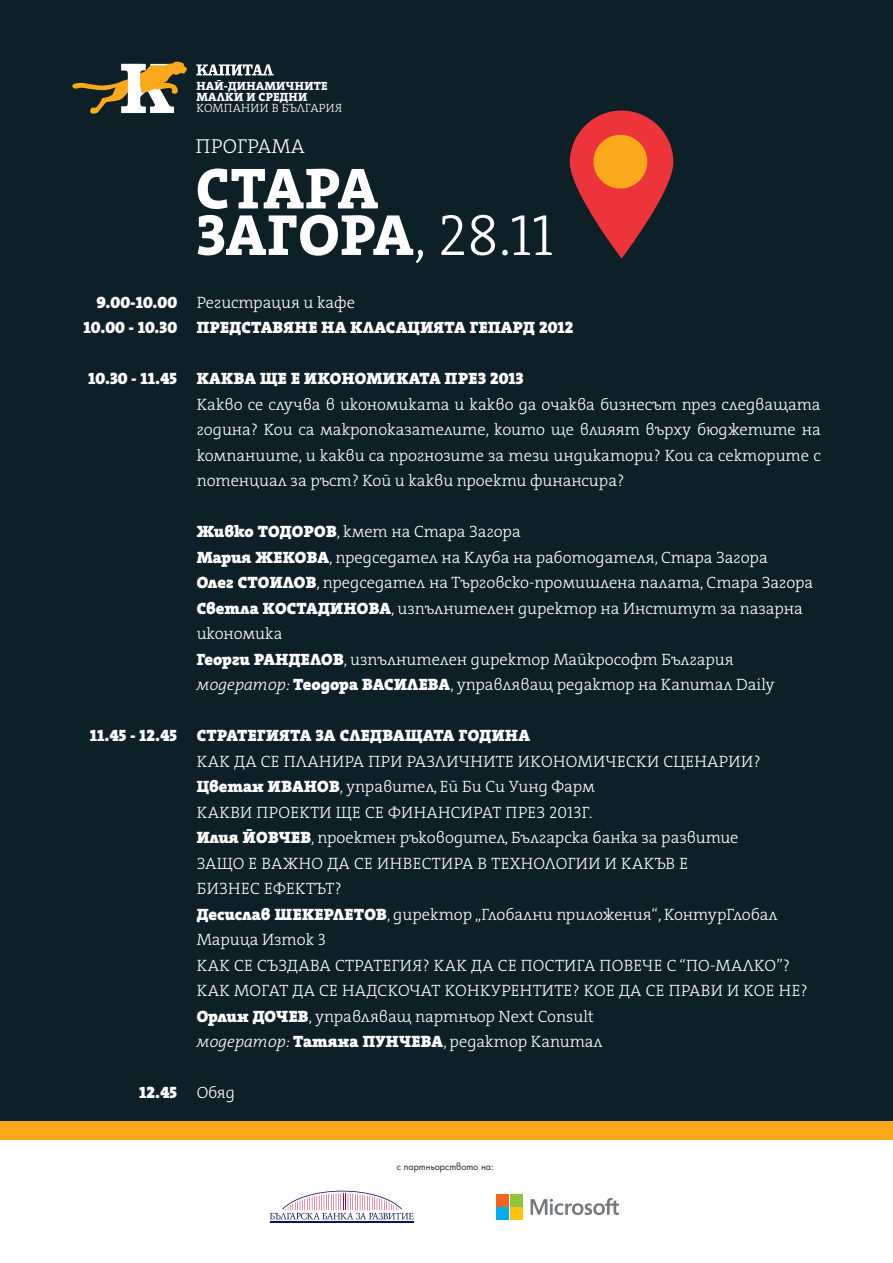
<style>
.page{position:relative;width:893px;height:1263px;background:#fff}
.page>*{position:absolute;margin:0;border:0;box-sizing:border-box;transform-origin:0 0}
.t1{font:800 58.5px "The Serif Dnevnik";letter-spacing:.02em;color:#fff}
.t2{font:300 20.25px "The Serif Dnevnik";letter-spacing:.02em;color:#fff}
.t3{font:300 16.5px/25.5px "The Serif Dnevnik";color:#fff;text-align:justify}
.t4{font:300 16.5px/25.5px "The Serif Dnevnik";letter-spacing:.135em;color:#fff}
.t5{font:900 16.5px "The Serif Dnevnik";letter-spacing:.02em;color:#fff}
.t6{font:300 16.5px "The Serif Dnevnik";letter-spacing:.06em;color:#fff}
.t7{font:300 16.5px "The Serif Dnevnik";letter-spacing:.02em;color:#fff}
.t8{font:900 16.5px "The Serif Dnevnik";letter-spacing:.055em;color:#fff}
.t9{font:800 12px "The Serif Dnevnik";letter-spacing:.02em;color:#fff}
.t10{font:300 12px "The Serif Dnevnik";letter-spacing:.02em;color:#fff}
.t11{font:9px "SP Futur";color:#231f20}
.s1{font-weight:300}
.s2{font-weight:900}
.s3{font-style:italic}
</style>
<div class="page">
<div style="left:0;top:0;width:893px;height:1140px;background:#0d2028"></div>
<svg style="left:570px;top:111px;width:103px;height:147px;fill:#ee343b"></svg>
<div style="left:593px;top:135px;width:54px;height:54px;background:#f9a91b;border-radius:50%"></div>
<div style="left:0;top:1121px;width:893px;height:19px;background:#f9a91b"></div>
<svg style="left:531px;top:1198px;width:88px;height:17px"></svg>
<div style="left:497px;top:1194px;width:12px;height:12px;background:#f36421"></div>
<div style="left:510px;top:1194px;width:13px;height:12px;background:#8bc63e"></div>
<div style="left:497px;top:1207px;width:12px;height:13px;background:#00aeef"></div>
<div style="left:510px;top:1207px;width:13px;height:13px;background:#fec210"></div>
<hr style="left:270px;top:1221px;width:144px;height:2px;background:#0b145e">
<svg style="left:270px;top:1191px;width:144px;height:28px"></svg>
<svg style="left:72px;top:62px;width:115px;height:52px"></svg>
<svg style="left:196px;top:64px;width:78px;height:11px"></svg>
<p class="t5" style="left:96px;top:292px;width:82px">9.00-10.00</p>
<p class="t5" style="left:84px;top:317px;width:95px">10.00 - 10.30</p>
<p class="t5" style="left:88px;top:368px;width:90px">10.30 - 11.45</p>
<p class="t5" style="left:90px;top:725px;width:89px">11.45 - 12.45</p>
<p class="t5" style="left:139px;top:1082px;width:39px">12.45</p>
<p class="t9" style="left:196px;top:79px;width:133px">най-динамичните</p>
<p class="t9" style="left:196px;top:89px;width:112px">малки и средни</p>
<p class="t10" style="left:196px;top:100px;width:147px">компании в българия</p>
<p class="t2" style="left:196px;top:133px;width:107px">Програма</p>
<p class="t1" style="left:196px;top:151px;width:184px">стара</p>
<p class="t1" style="left:196px;top:198px;width:359px">загора<span class="s1">, 28.11</span></p>
<p class="t3" style="left:197px;top:289px;width:160px">Регистрация и кафе</p>
<p class="t5" style="left:197px;top:317px;width:378px">Представяне на класацията Гепард 2012</p>
<p class="t5" style="left:197px;top:368px;width:328px">Каква ще е икономиката през 2013</p>
<p class="t3" style="left:197px;top:391px;width:625px">Какво се случва в икономиката и какво да очаква бизнесът през следващата година? Кои са макропоказателите, които ще влияят върху бюджетите на компаниите, и какви са прогнозите за тези индикатори? Кои са секторите с потенциал за ръст? Кой и какви проекти финансира?</p>
<p class="t3" style="left:197px;top:519px;width:326px"><span class="s2">Живко Тодоров</span>, кмет на Стара Загора</p>
<p class="t3" style="left:197px;top:544px;width:573px"><span class="s2">Мария Жекова</span>, председател на Клуба на работодателя, Стара Загора</p>
<p class="t3" style="left:197px;top:570px;width:618px"><span class="s2">Олег Стоилов</span>, председател на Търговско-промишлена палата, Стара Загора</p>
<p class="t3" style="left:197px;top:595px;width:608px"><span class="s2">Светла Костадинова</span>, изпълнителен директор на Институт за пазарна икономика</p>
<p class="t3" style="left:197px;top:646px;width:538px"><span class="s2">Георги Ранделов</span>, изпълнителен директор Майкрософт България</p>
<p class="t3" style="left:197px;top:672px;width:579px"><span class="s3">модератор:</span> <span class="s2">Теодора Василева</span>, управляващ редактор на Капитал Daily</p>
<p class="t8" style="left:197px;top:725px;width:332px">Стратегията за следващата година</p>
<p class="t4" style="left:197px;top:748px;width:565px">Как да се планира при различните икономически сценарии?</p>
<p class="t3" style="left:197px;top:774px;width:400px"><span class="s2">Цветан Иванов</span>, управител, Ей Би Си Уинд Фарм</p>
<p class="t7" style="left:197px;top:802px;width:397px">Какви проекти ще се финансират през 2013г.</p>
<p class="t3" style="left:197px;top:825px;width:543px"><span class="s2">Илия Йовчев</span>, проектен ръководител, Българска банка за развитие</p>
<p class="t6" style="left:197px;top:853px;width:493px">Защо е важно да се инвестира в технологии и какъв е</p>
<p class="t3" style="left:197px;top:876px;width:147px">бизнес ефектът?</p>
<p class="t3" style="left:197px;top:901px;width:583px"><span class="s2">Десислав Шекерлетов</span>, директор „Глобални приложения“, КонтурГлобал</p>
<p class="t3" style="left:197px;top:927px;width:131px">Марица Изток 3</p>
<p class="t4" style="left:197px;top:952px;width:612px">Как се създава стратегия? Как да се постига повече с “по-малко”?<br>Как могат да се надскочат конкурентите? Кое да се прави и кое не?</p>
<p class="t3" style="left:197px;top:1003px;width:399px"><span class="s2">Орлин Дочев</span>, управляващ партньор Next Consult</p>
<p class="t3" style="left:197px;top:1029px;width:408px"><span class="s3">модератор:</span> <span class="s2">Татяна Пунчева</span>, редактор Капитал</p>
<p class="t3" style="left:197px;top:1080px;width:40px">Обяд</p>
<p class="t11" style="left:397px;top:1160px;width:99px">с партньорството на:</p>
</div>
